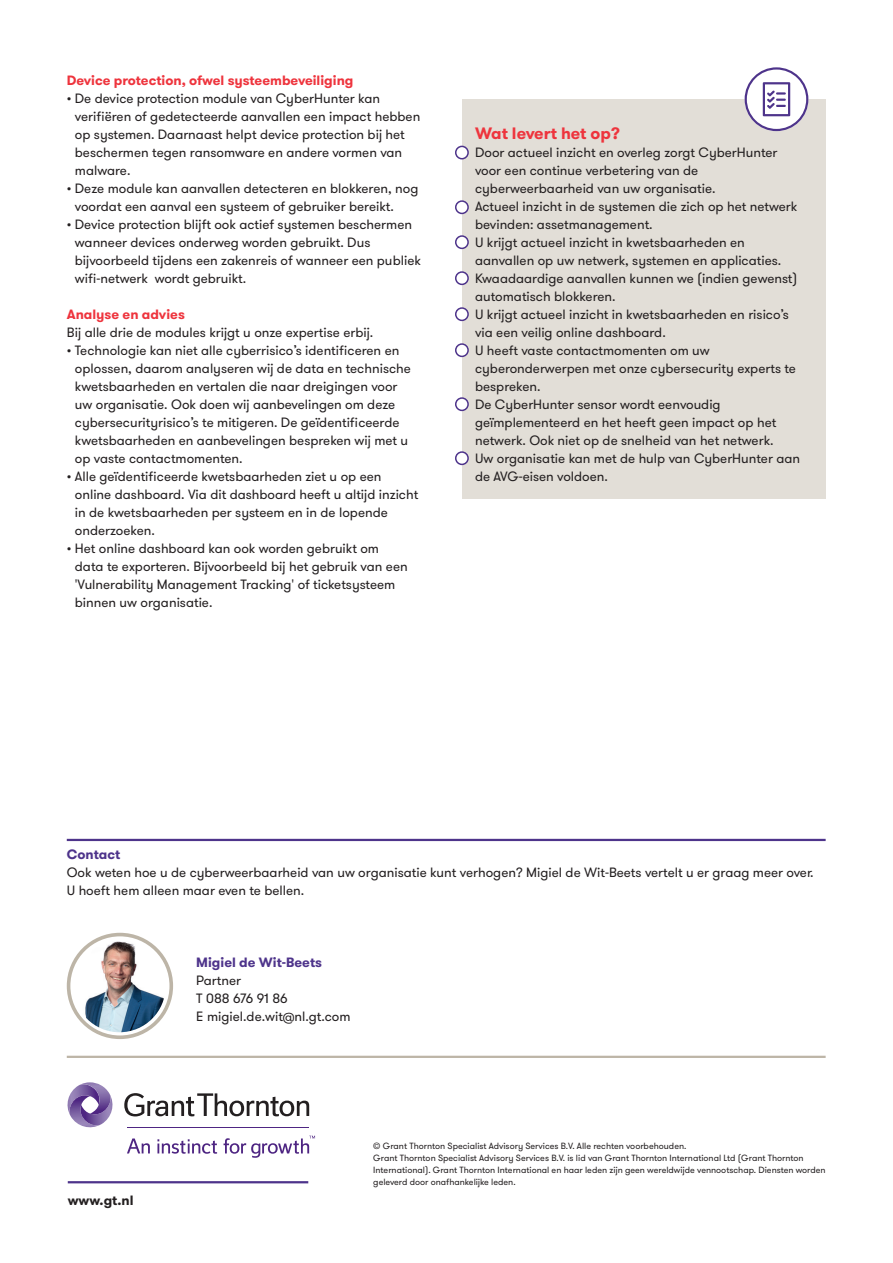
<style>
.page{position:relative;width:893px;height:1263px;background:#fff}
.page>*{position:absolute;margin:0;border:0;box-sizing:border-box;transform-origin:0 0}
.t1{font:700 16.5px "GT Walsheim Pro";color:#ee343d}
.t2{font:13.5px/18px "GT Walsheim Pro";color:#231f20}
.t3{font:700 13.5px "GT Walsheim Pro";color:#ee343d}
.t4{font:700 13.5px "GT Walsheim Pro";color:#4e348b}
.t5{font:700 13.5px "GT Walsheim Pro";color:#231f20}
.t6{font:9px/12px "GT Walsheim Pro";color:#231f20}
</style>
<div class="page">
<svg style="left:124px;top:1093px;width:185px;height:23px"></svg>
<svg style="left:127px;top:1138px;width:23px;height:15px"></svg>
<svg style="left:157px;top:1139px;width:60px;height:15px"></svg>
<svg style="left:224px;top:1136px;width:91px;height:22px"></svg>
<hr style="left:128px;top:1127px;width:181px;height:1px;background:#4e2582">
<svg style="left:67px;top:1082px;width:46px;height:46px"></svg>
<hr style="left:67px;top:839px;width:759px;height:2px;background:#4e348b">
<hr style="left:67px;top:1056px;width:759px;height:2px;background:#bdb5a7">
<div style="left:67px;top:933px;width:106px;height:106px;border:4px solid #bdb5a7;border-radius:50%"></div>
<img style="left:73px;top:940px;width:93px;height:92px;border-radius:46px">
<hr style="left:68px;top:1181px;width:240px;height:2px;background:#4e348b">
<div style="left:462px;top:100px;width:364px;height:399px;background:#e2ded7"></div>
<svg style="left:745px;top:67px;width:63px;height:64px"></svg>
<div style="left:456px;top:146px;width:12px;height:13px;background:#fff;border-radius:50%"></div>
<div style="left:455px;top:146px;width:14px;height:13px;border:2px solid #4e348b;border-radius:50%"></div>
<div style="left:456px;top:201px;width:12px;height:12px;background:#fff;border-radius:50%"></div>
<div style="left:455px;top:200px;width:14px;height:14px;border:2px solid #4e348b;border-radius:50%"></div>
<div style="left:456px;top:236px;width:12px;height:12px;background:#fff;border-radius:50%"></div>
<div style="left:455px;top:235px;width:14px;height:14px;border:2px solid #4e348b;border-radius:50%"></div>
<div style="left:456px;top:272px;width:12px;height:12px;background:#fff;border-radius:50%"></div>
<div style="left:455px;top:271px;width:14px;height:14px;border:2px solid #4e348b;border-radius:50%"></div>
<div style="left:456px;top:308px;width:12px;height:12px;background:#fff;border-radius:50%"></div>
<div style="left:455px;top:307px;width:14px;height:14px;border:2px solid #4e348b;border-radius:50%"></div>
<div style="left:456px;top:344px;width:12px;height:12px;background:#fff;border-radius:50%"></div>
<div style="left:455px;top:343px;width:14px;height:14px;border:2px solid #4e348b;border-radius:50%"></div>
<div style="left:456px;top:398px;width:12px;height:12px;background:#fff;border-radius:50%"></div>
<div style="left:455px;top:397px;width:14px;height:14px;border:2px solid #4e348b;border-radius:50%"></div>
<div style="left:456px;top:452px;width:12px;height:12px;background:#fff;border-radius:50%"></div>
<div style="left:455px;top:451px;width:14px;height:14px;border:2px solid #4e348b;border-radius:50%"></div>
<p class="t3" style="left:67px;top:71px;width:288px">Device protection, ofwel systeembeveiliging</p>
<p class="t2" style="left:75px;top:90px;width:347px;text-indent:-8px">• De device protection module van CyberHunter kan verifiëren of gedetecteerde aanvallen een impact hebben op systemen. Daarnaast helpt device protection bij het beschermen tegen ransomware en andere vormen van malware.</p>
<p class="t2" style="left:75px;top:180px;width:345px;text-indent:-8px">• Deze module kan aanvallen detecteren en blokkeren, nog voordat een aanval een systeem of gebruiker bereikt.</p>
<p class="t2" style="left:75px;top:216px;width:347px;text-indent:-8px">• Device protection blijft ook actief systemen beschermen wanneer devices onderweg worden gebruikt. Dus bijvoorbeeld tijdens een zakenreis of wanneer een publiek wifi-netwerk wordt gebruikt.</p>
<p class="t3" style="left:67px;top:305px;width:120px">Analyse en advies</p>
<p class="t2" style="left:67px;top:324px;width:308px">Bij alle drie de modules krijgt u onze expertise erbij.</p>
<p class="t2" style="left:75px;top:342px;width:338px;text-indent:-8px">• Technologie kan niet alle cyberrisico’s identificeren en oplossen, daarom analyseren wij de data en technische kwetsbaarheden en vertalen die naar dreigingen voor uw organisatie. Ook doen wij aanbevelingen om deze cybersecurityrisico’s te mitigeren. De geïdentificeerde kwetsbaarheden en aanbevelingen bespreken wij met u op vaste contactmomenten.</p>
<p class="t2" style="left:75px;top:468px;width:345px;text-indent:-8px">• Alle geïdentificeerde kwetsbaarheden ziet u op een online dashboard. Via dit dashboard heeft u altijd inzicht in de kwetsbaarheden per systeem en in de lopende onderzoeken.</p>
<p class="t2" style="left:75px;top:539px;width:334px;text-indent:-8px">• Het online dashboard kan ook worden gebruikt om data te exporteren. Bijvoorbeeld bij het gebruik van een 'Vulnerability Management Tracking' of ticketsysteem binnen uw organisatie.</p>
<p class="t1" style="left:475px;top:122px;width:146px">Wat levert het op?</p>
<p class="t2" style="left:475px;top:144px;width:327px">Door actueel inzicht en overleg zorgt CyberHunter voor een continue verbetering van de cyberweerbaarheid van uw organisatie.<br>Actueel inzicht in de systemen die zich op het netwerk bevinden: assetmanagement.<br>U krijgt actueel inzicht in kwetsbaarheden en aanvallen op uw netwerk, systemen en applicaties.<br>Kwaadaardige aanvallen kunnen we (indien gewenst) automatisch blokkeren.<br>U krijgt actueel inzicht in kwetsbaarheden en risico’s via een veilig online dashboard.<br>U heeft vaste contactmomenten om uw cyberonderwerpen met onze cybersecurity experts te bespreken.<br>De CyberHunter sensor wordt eenvoudig geïmplementeerd en het heeft geen impact op het netwerk. Ook niet op de snelheid van het netwerk.<br>Uw organisatie kan met de hulp van CyberHunter aan de AVG-eisen voldoen.</p>
<p class="t4" style="left:67px;top:845px;width:55px">Contact</p>
<p class="t2" style="left:67px;top:864px;width:748px">Ook weten hoe u de cyberweerbaarheid van uw organisatie kunt verhogen? Migiel de Wit-Beets vertelt u er graag meer over.<br>U hoeft hem alleen maar even te bellen.</p>
<p class="t5" style="left:68px;top:1191px;width:67px">www.gt.nl</p>
<p class="t4" style="left:196px;top:953px;width:127px">Migiel de Wit-Beets</p>
<p class="t2" style="left:196px;top:972px;width:156px">Partner<br>T 088 676 91 86<br>E migiel.de.wit@nl.gt.com</p>
<p class="t6" style="left:373px;top:1139px;width:454px">© Grant Thornton Specialist Advisory Services B.V. Alle rechten voorbehouden.<br>Grant Thornton Specialist Advisory Services B.V. is lid van Grant Thornton International Ltd (Grant Thornton International). Grant Thornton International en haar leden zijn geen wereldwijde vennootschap. Diensten worden geleverd door onafhankelijke leden.</p>
</div>
